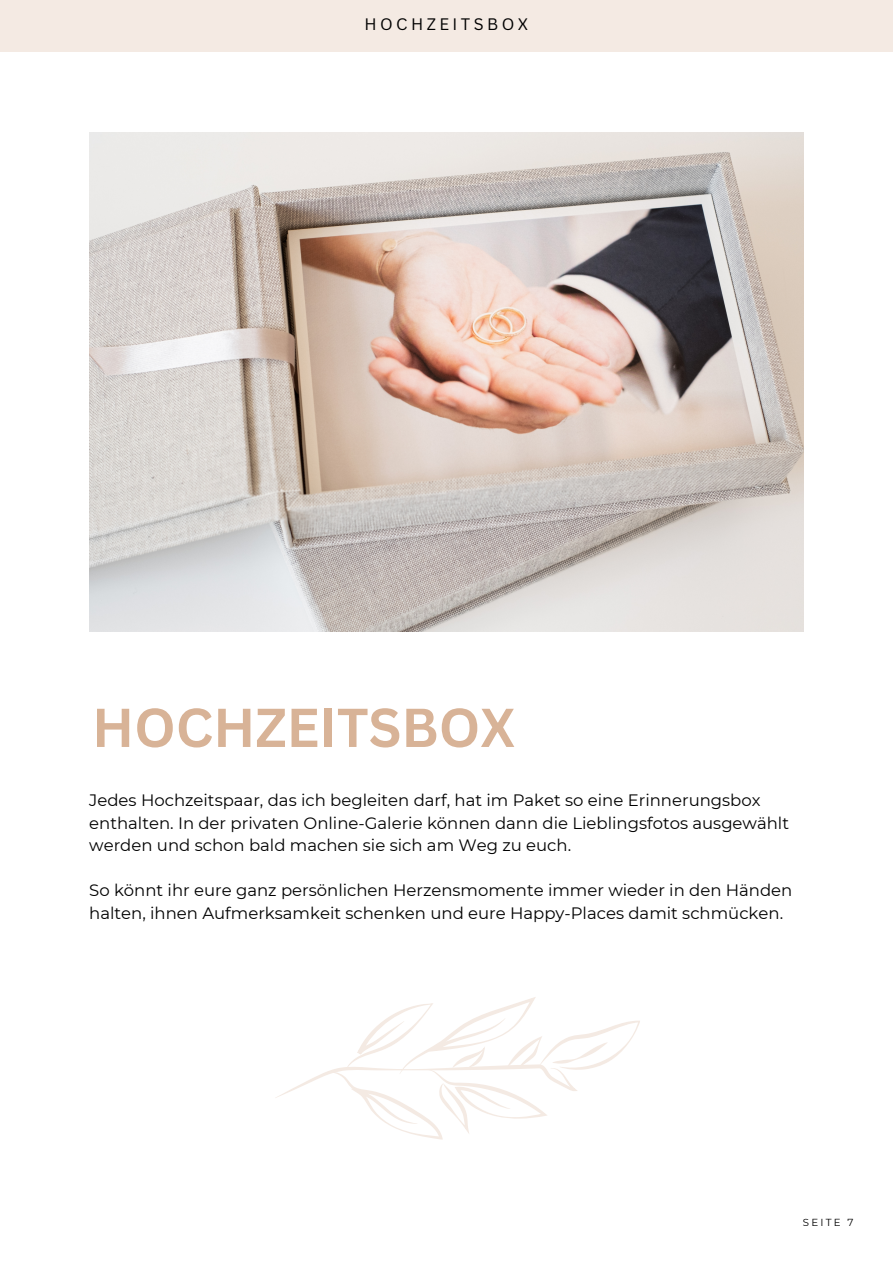
<style>
.page{position:relative;width:893px;height:1264px;background:#fff}
.page>*{position:absolute;margin:0;border:0;box-sizing:border-box;transform-origin:0 0}
.t1{font:700 53.4px "Canva Sans";color:#d8b397}
.t2{font:16.5px/22.5px "Montserrat";color:#000}
.t3{font:16.2px "Canva Sans";letter-spacing:.215em;color:#000}
.t4{font:10.2px "Montserrat";letter-spacing:.215em;color:#000}
</style>
<div class="page">
<img style="left:89px;top:132px;width:714px;height:499px">
<div style="left:0;top:0;width:892px;height:51px;background:#f4eae3"></div>
<svg style="left:275px;top:997px;width:365px;height:143px"></svg>
<p class="t3" style="left:364px;top:13px;width:165px">HOCHZEITSBOX</p>
<p class="t1" style="left:92px;top:690px;width:424px">HOCHZEITSBOX</p>
<p class="t2" style="left:89px;top:789px;width:701px">Jedes Hochzeitspaar, das ich begleiten darf, hat im Paket so eine Erinnerungsbox enthalten. In der privaten Online-Galerie können dann die Lieblingsfotos ausgewählt werden und schon bald machen sie sich am Weg zu euch.</p>
<p class="t2" style="left:89px;top:879px;width:704px">So könnt ihr eure ganz persönlichen Herzensmomente immer wieder in den Händen halten, ihnen Aufmerksamkeit schenken und eure Happy-Places damit schmücken.</p>
<p class="t4" style="left:802px;top:1215px;width:52px">SEITE 7</p>
</div>
